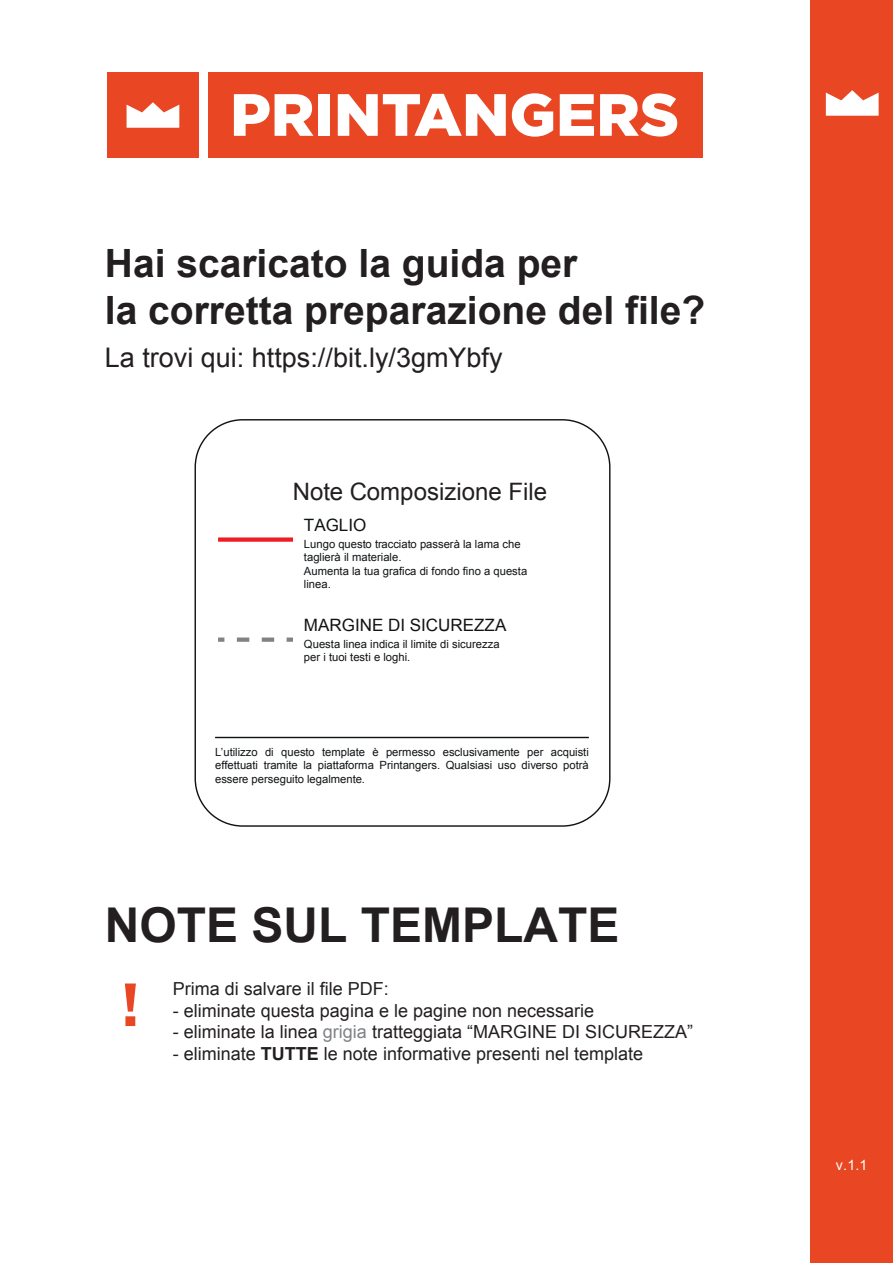
<style>
.page{position:relative;width:893px;height:1263px;background:#fff}
.page>*{position:absolute;margin:0;border:0;box-sizing:border-box;transform-origin:0 0}
.t1{font:700 48px "Arial";color:#231f20}
.t2{font:700 39px/46.8px "Arial";color:#231f20}
.t3{font:27px "Arial";color:#231f20}
.t4{font:24px "Arial";color:#231f20}
.t5{font:18px "Arial";color:#231f20}
.t6{font:16.95px "Arial";color:#101315}
.t7{font:14.25px "Arial";color:#fff}
.t8{font:11.25px/13.5px "Arial";color:#101315}
.s1{color:#808285}
.s2{font-weight:700}
</style>
<div class="page">
<svg style="left:287px;top:637px;width:6px;height:5px"></svg>
<svg style="left:236px;top:637px;width:38px;height:5px"></svg>
<svg style="left:218px;top:637px;width:6px;height:5px"></svg>
<hr style="left:215px;top:737px;width:374px;height:1px;background:#101315">
<div style="left:810px;top:0;width:83px;height:1263px;background:#e94623"></div>
<div style="left:218px;top:537px;width:75px;height:5px;background:#ee1d23"></div>
<svg style="left:125px;top:983px;width:11px;height:43px"></svg>
<svg style="left:826px;top:90px;width:53px;height:26px"></svg>
<div style="left:107px;top:72px;width:92px;height:86px;background:#e94623"></div>
<div style="left:208px;top:72px;width:495px;height:86px;background:#e94623"></div>
<svg style="left:127px;top:102px;width:52px;height:26px"></svg>
<svg style="left:234px;top:94px;width:79px;height:42px"></svg>
<div style="left:318px;top:94px;width:12px;height:42px;background:#fff"></div>
<svg style="left:338px;top:94px;width:168px;height:42px"></svg>
<svg style="left:512px;top:93px;width:41px;height:44px"></svg>
<svg style="left:560px;top:94px;width:34px;height:42px"></svg>
<svg style="left:600px;top:93px;width:77px;height:44px"></svg>
<h2 class="t2" style="left:105px;top:242px;width:602px">Hai scaricato la guida per<br>la corretta preparazione del file?</h2>
<h3 class="t3" style="left:105px;top:340px;width:399px">La trovi qui: https://bit.ly/3gmYbfy</h3>
<h3 class="t4" style="left:293px;top:475px;width:256px">Note Composizione File</h3>
<h3 class="t6" style="left:304px;top:514px;width:64px">TAGLIO</h3>
<p class="t8" style="left:304px;top:537px;width:225px">Lungo questo tracciato passerà la lama che taglierà il materiale.<br>Aumenta la tua grafica di fondo fino a questa linea.</p>
<h3 class="t6" style="left:304px;top:614px;width:204px">MARGINE DI SICUREZZA</h3>
<p class="t8" style="left:304px;top:637px;width:197px">Questa linea indica il limite di sicurezza per i tuoi testi e loghi.</p>
<p class="t8" style="left:215px;top:745px;width:375px;text-align:justify">L’utilizzo di questo template è permesso esclusivamente per acquisti effettuati tramite la piattaforma Printangers. Qualsiasi uso diverso potrà essere perseguito legalmente.</p>
<h1 class="t1" style="left:105px;top:894px;width:516px">NOTE SUL TEMPLATE</h1>
<h3 class="t5" style="left:173px;top:977px;width:218px">Prima di salvare il file PDF:</h3>
<h3 class="t5" style="left:173px;top:999px;width:423px">- eliminate questa pagina e le pagine non necessarie</h3>
<h3 class="t5" style="left:173px;top:1020px;width:522px">- eliminate la linea <span class="s1">grigia</span> tratteggiata “MARGINE DI SICUREZZA”</h3>
<h3 class="t5" style="left:173px;top:1042px;width:472px">- eliminate <span class="s2">TUTTE</span> le note informative presenti nel template</h3>
<p class="t7" style="left:836px;top:1155px;width:33px">v.1.1</p>
</div>
